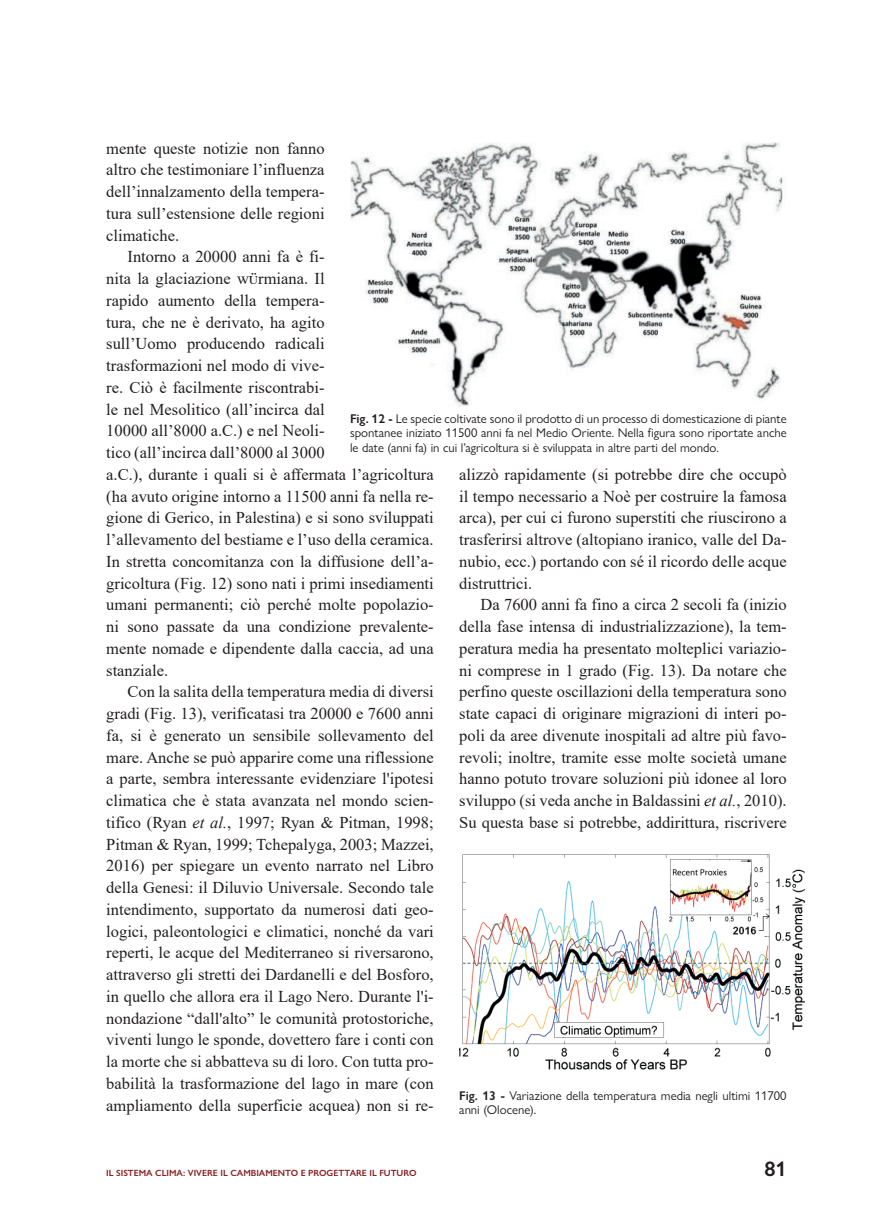
<style>
.page{position:relative;width:893px;height:1229px;background:#fff}
.page>*{position:absolute;margin:0;border:0;box-sizing:border-box;transform-origin:0 0}
.t1{font:600 21px "Gill Sans Nova";color:#231f20}
.t2{font:16.5px/21.8px "Times New Roman";color:#231f20;text-align:justify}
.t3{font:12.75px/14.4px "Gill Sans Nova";color:#231f20;text-align:justify}
.t4{font:600 9px "Gill Sans Nova";color:#891f22}
.s1{font-style:italic}
.s2{font-weight:600}
</style>
<div class="page">
<img style="left:350px;top:143px;width:434px;height:264px">
<img style="left:459px;top:855px;width:347px;height:215px">
<div style="left:470px;top:863px;width:65px;height:46px;background:#fff"></div>
<p class="t2" style="left:106px;top:137px;width:220px">mente queste notizie non fanno altro che testimoniare l’influenza dell’innalzamento della tempera&shy;tura sull’estensione delle regioni climatiche.</p>
<p class="t2" style="left:106px;top:245px;width:329px;text-align:left;text-indent:21px">Intorno a 20000 anni fa è fi-<br>nita la glaciazione wÜrmiana. Il<br>rapido aumento della tempera-<br>tura, che ne è derivato, ha agito<br>sull’Uomo producendo radicali<br>trasformazioni nel modo di vive-<br>re. Ciò è facilmente riscontrabi-<br>le nel Mesolitico (all’incirca dal<br>10000 all’8000 a.C.) e nel Neoli-<br>tico (all’incirca dall’8000 al 3000<br>a.C.), durante i quali si è affermata l’agricoltura (ha avuto origine intorno a 11500 anni fa nella re&shy;gione di Gerico, in Palestina) e si sono sviluppati l’allevamento del bestiame e l’uso della ceramica.<br>In stretta concomitanza con la diffusione dell’a&shy;gricoltura (Fig. 12) sono nati i primi insediamenti umani permanenti; ciò perché molte popolazio&shy;ni sono passate da una condizione prevalente&shy;mente nomade e dipendente dalla caccia, ad una stanziale.</p>
<p class="t2" style="left:106px;top:680px;width:329px;text-indent:21px">Con la salita della temperatura media di diversi gradi (Fig. 13), verificatasi tra 20000 e 7600 anni fa, si è generato un sensibile sollevamento del mare. Anche se può apparire come una riflessione a parte, sembra interessante evidenziare l'ipotesi climatica che è stata avanzata nel mondo scien&shy;tifico (Ryan <span class="s1">et al.</span>, 1997; Ryan &amp; Pitman, 1998; Pitman &amp; Ryan, 1999; Tchepalyga, 2003; Mazzei, 2016) per spiegare un evento narrato nel Libro della Genesi: il Diluvio Universale. Secondo tale intendimento, supportato da numerosi dati geo&shy;logici, paleontologici e climatici, nonché da vari reperti, le acque del Mediterraneo si riversarono, attraverso gli stretti dei Dardanelli e del Bosforo, in quello che allora era il Lago Nero. Durante l'i&shy;nondazione “dall'alto” le comunità protostoriche, viventi lungo le sponde, dovettero fare i conti con la morte che si abbatteva su di loro. Con tutta pro&shy;babilità la trasformazione del lago in mare (con ampliamento della superficie acquea) non si re-</p>
<p class="t3" style="left:350px;top:411px;width:438px"><span class="s2">Fig. 12 -</span> Le specie coltivate sono il prodotto di un processo di domesticazione di piante spontanee iniziato 11500 anni fa nel Medio Oriente. Nella figura sono riportate anche le date (anni fa) in cui l’agricoltura si è sviluppata in altre parti del mondo.</p>
<p class="t2" style="left:459px;top:463px;width:329px">alizzò rapidamente (si potrebbe dire che occupò il tempo necessario a Noè per costruire la famosa arca), per cui ci furono superstiti che riuscirono a trasferirsi altrove (altopiano iranico, valle del Da&shy;nubio, ecc.) portando con sé il ricordo delle acque distruttrici.</p>
<p class="t2" style="left:459px;top:593px;width:329px;text-indent:21px">Da 7600 anni fa fino a circa 2 secoli fa (inizio della fase intensa di industrializzazione), la tem&shy;peratura media ha presentato molteplici variazio&shy;ni comprese in 1 grado (Fig. 13). Da notare che perfino queste oscillazioni della temperatura sono state capaci di originare migrazioni di interi po&shy;poli da aree divenute inospitali ad altre più favo&shy;revoli; inoltre, tramite esse molte società umane hanno potuto trovare soluzioni più idonee al loro sviluppo (si veda anche in Baldassini <span class="s1">et al.</span>, 2010).<br>Su questa base si potrebbe, addirittura, riscrivere</p>
<p class="t3" style="left:459px;top:1088px;width:329px"><span class="s2">Fig. 13 -</span> Variazione della temperatura media negli ultimi 11700 anni (Olocene).</p>
<p class="t4" style="left:106px;top:1167px;width:312px">IL SISTEMA CLIMA: VIVERE IL CAMBIAMENTO E PROGETTARE IL FUTURO</p>
<p class="t1" style="left:764px;top:1156px;width:24px">81</p>
</div>
